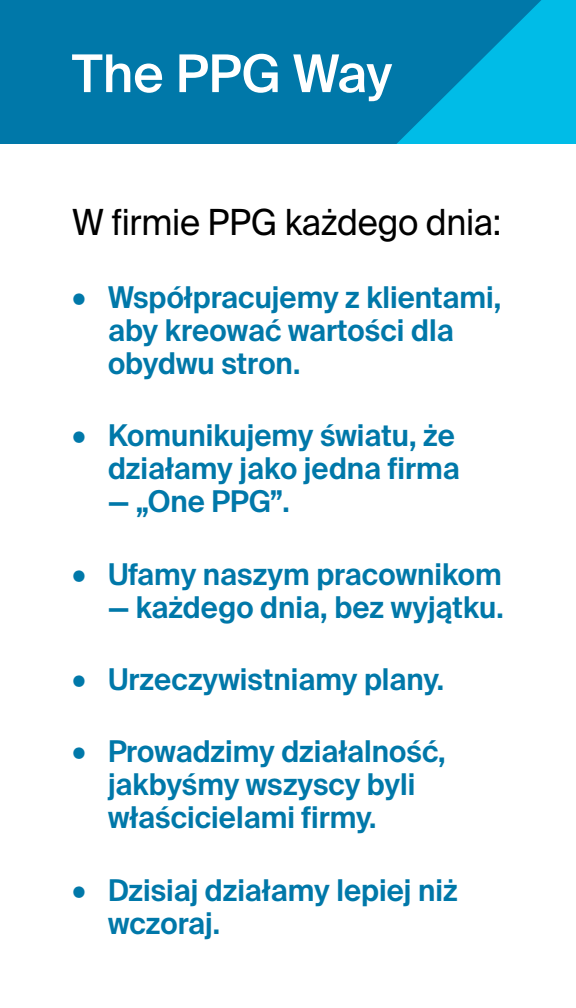
<style>
.page{position:relative;width:576px;height:1008px;background:#fff}
.page>*{position:absolute;margin:0;border:0;box-sizing:border-box;transform-origin:0 0}
.t1{font:500 52px "Suisse Intl";color:#fff}
.t2{font:36px "Suisse Intl";letter-spacing:-.01em;color:#000;scale:.96 1}
.t3{font:600 30px/32.8px "Suisse Intl";color:#0078a9}
.s1{font-size:32px}
</style>
<div class="page">
<div style="left:259px;top:0;width:317px;height:144px;background:#00bce7"></div>
<svg style="left:0;top:0;width:541px;height:144px;background:#0081b1"></svg>
<h1 class="t1" style="left:72px;top:44px;width:322px">The PPG Way</h1>
<p class="t2" style="left:72px;top:201px;width:449px">W firmie PPG każdego dnia:</p>
<p class="t3" style="left:108px;top:281px;width:395px;text-indent:-36px"><span class="s1">•</span> Współpracujemy z klientami, aby kreować wartości dla obydwu stron.</p>
<p class="t3" style="left:72px;top:419px;width:389px;text-align:right"><span class="s1">•</span> Komunikujemy światu, że działamy jako jedna firma</p>
<p class="t3" style="left:108px;top:485px;width:183px">— „One PPG”.</p>
<p class="t3" style="left:72px;top:558px;width:431px"><span class="s1">•</span> Ufamy naszym pracownikom</p>
<p class="t3" style="left:108px;top:591px;width:397px">— każdego dnia, bez wyjątku.</p>
<p class="t3" style="left:72px;top:663px;width:373px"><span class="s1">•</span> Urzeczywistniamy plany.</p>
<p class="t3" style="left:108px;top:736px;width:339px;text-indent:-36px"><span class="s1">•</span> Prowadzimy działalność, jakbyśmy wszyscy byli właścicielami firmy.</p>
<p class="t3" style="left:108px;top:874px;width:351px;text-indent:-36px"><span class="s1">•</span> Dzisiaj działamy lepiej niż wczoraj.</p>
</div>
